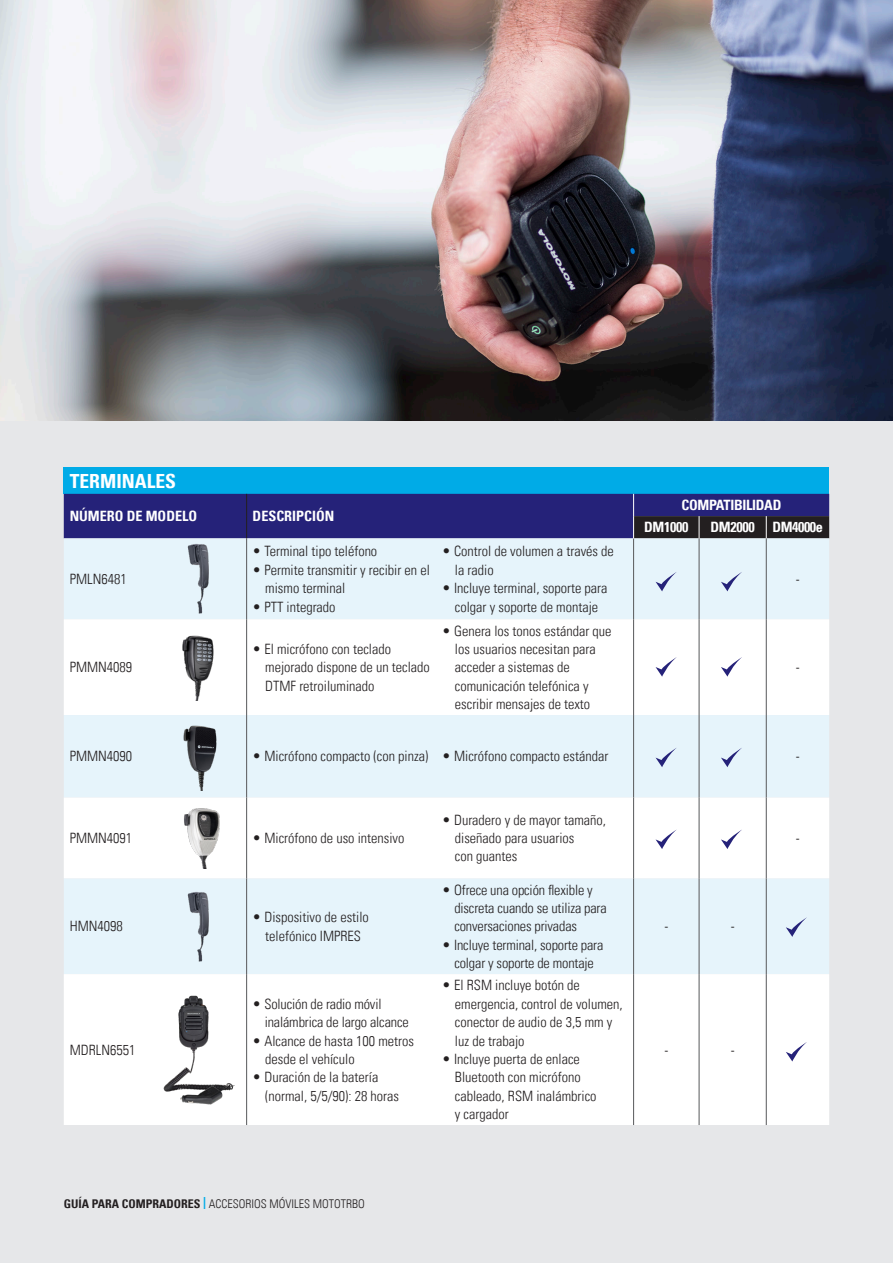
<style>
.page{position:relative;width:893px;height:1263px;background:#e6e7e9}
.page>*{position:absolute;margin:0;border:0;box-sizing:border-box;transform-origin:0 0}
.t1{font:700 condensed 19.5px "Univers LT";color:#fff}
.t2{font:300 condensed 14.25px/18.3px "Univers LT";color:#231f20}
.t3{font:700 condensed 14.25px "Univers LT";letter-spacing:-.02em;color:#fff}
.t4{font:700 condensed 14.25px "Univers LT";color:#fff}
.t5{font:300 condensed 12px "Univers LT";color:#231f20}
.s1{font-weight:700}
.s2{font-weight:700;color:#00abe7}
</style>
<div class="page">
<img style="left:0;top:0;width:893px;height:421px">
<div style="left:64px;top:468px;width:765px;height:26px;background:#00abe7"></div>
<div style="left:64px;top:538px;width:765px;height:81px;background:#e6f4fb"></div>
<svg style="left:64px;top:619px;width:765px;height:506px;background:#f5fafd"></svg>
<hr style="left:246px;top:538px;width:1px;height:81px;background:#57585a">
<hr style="left:633px;top:538px;width:1px;height:81px;background:#57585a">
<hr style="left:246px;top:619px;width:1px;height:96px;background:#57585a">
<hr style="left:633px;top:619px;width:1px;height:96px;background:#57585a">
<hr style="left:246px;top:715px;width:1px;height:82px;background:#57585a">
<hr style="left:633px;top:715px;width:1px;height:82px;background:#57585a">
<hr style="left:246px;top:797px;width:1px;height:81px;background:#57585a">
<hr style="left:633px;top:797px;width:1px;height:81px;background:#57585a">
<hr style="left:246px;top:878px;width:1px;height:96px;background:#57585a">
<hr style="left:633px;top:878px;width:1px;height:96px;background:#57585a">
<hr style="left:246px;top:974px;width:1px;height:151px;background:#57585a">
<hr style="left:633px;top:974px;width:1px;height:151px;background:#57585a">
<hr style="left:699px;top:538px;width:1px;height:81px;background:#57585a">
<hr style="left:766px;top:538px;width:1px;height:81px;background:#57585a">
<hr style="left:699px;top:619px;width:1px;height:96px;background:#57585a">
<hr style="left:766px;top:619px;width:1px;height:96px;background:#57585a">
<hr style="left:699px;top:715px;width:1px;height:82px;background:#57585a">
<hr style="left:766px;top:715px;width:1px;height:82px;background:#57585a">
<hr style="left:699px;top:797px;width:1px;height:81px;background:#57585a">
<hr style="left:766px;top:797px;width:1px;height:81px;background:#57585a">
<hr style="left:699px;top:878px;width:1px;height:96px;background:#57585a">
<hr style="left:766px;top:878px;width:1px;height:96px;background:#57585a">
<hr style="left:699px;top:974px;width:1px;height:151px;background:#57585a">
<hr style="left:766px;top:974px;width:1px;height:151px;background:#57585a">
<svg style="left:64px;top:494px;width:765px;height:44px;background:#25226e"></svg>
<img style="left:185px;top:541px;width:28px;height:72px">
<img style="left:161px;top:991px;width:75px;height:117px">
<img style="left:181px;top:633px;width:34px;height:67px">
<img style="left:185px;top:890px;width:28px;height:71px">
<img style="left:182px;top:722px;width:37px;height:68px">
<img style="left:182px;top:805px;width:41px;height:63px">
<svg style="left:786px;top:917px;width:21px;height:20px"></svg>
<svg style="left:656px;top:572px;width:21px;height:19px"></svg>
<svg style="left:721px;top:572px;width:21px;height:19px"></svg>
<svg style="left:786px;top:1042px;width:21px;height:19px"></svg>
<svg style="left:656px;top:657px;width:21px;height:20px"></svg>
<svg style="left:721px;top:657px;width:21px;height:20px"></svg>
<svg style="left:656px;top:747px;width:21px;height:20px"></svg>
<svg style="left:721px;top:747px;width:21px;height:20px"></svg>
<svg style="left:656px;top:829px;width:21px;height:20px"></svg>
<svg style="left:721px;top:829px;width:21px;height:20px"></svg>
<p class="t1" style="left:70px;top:469px;width:108px">TERMINALES</p>
<p class="t4" style="left:70px;top:507px;width:129px">NÚMERO DE MODELO</p>
<p class="t4" style="left:253px;top:507px;width:83px">DESCRIPCIÓN</p>
<p class="t2" style="left:70px;top:570px;width:58px">PMLN6481</p>
<p class="t2" style="left:70px;top:658px;width:64px">PMMN4089</p>
<p class="t2" style="left:253px;top:542px;width:126px">• Terminal tipo teléfono</p>
<p class="t2" style="left:265px;top:561px;width:166px;text-indent:-13px">• Permite transmitir y recibir en el mismo terminal</p>
<p class="t2" style="left:253px;top:597px;width:84px">• PTT integrado</p>
<p class="t2" style="left:265px;top:640px;width:166px;text-indent:-13px">• El micrófono con teclado mejorado dispone de un teclado<br>DTMF retroiluminado</p>
<p class="t2" style="left:455px;top:542px;width:160px;text-indent:-13px">• Control de volumen a través de la radio</p>
<p class="t2" style="left:442px;top:579px;width:167px;text-align:center">• Incluye terminal, soporte para colgar y soporte de montaje</p>
<p class="t2" style="left:455px;top:621px;width:158px;text-indent:-13px">• Genera los tonos estándar que los usuarios necesitan para acceder a sistemas de comunicación telefónica y escribir mensajes de texto</p>
<p class="t3" style="left:681px;top:496px;width:102px">COMPATIBILIDAD</p>
<p class="t3" style="left:644px;top:519px;width:46px">DM1000</p>
<p class="t3" style="left:710px;top:519px;width:46px">DM2000</p>
<p class="t3" style="left:772px;top:519px;width:52px">DM4000e</p>
<p class="t2" style="left:796px;top:570px;width:5px">-</p>
<p class="t2" style="left:796px;top:658px;width:5px">-</p>
<p class="t2" style="left:70px;top:747px;width:64px">PMMN4090</p>
<p class="t2" style="left:253px;top:747px;width:177px">• Micrófono compacto (con pinza)</p>
<p class="t2" style="left:442px;top:747px;width:168px">• Micrófono compacto estándar</p>
<p class="t2" style="left:796px;top:747px;width:5px">-</p>
<p class="t2" style="left:70px;top:829px;width:64px">PMMN4091</p>
<p class="t2" style="left:253px;top:829px;width:153px">• Micrófono de uso intensivo</p>
<p class="t2" style="left:70px;top:917px;width:55px">HMN4098</p>
<p class="t2" style="left:253px;top:908px;width:118px;text-align:center">• Dispositivo de estilo telefónico IMPRES</p>
<p class="t2" style="left:70px;top:1040px;width:67px">MDRLN6551</p>
<p class="t2" style="left:265px;top:994px;width:146px;text-indent:-12px">• Solución de radio móvil inalámbrica de largo alcance</p>
<p class="t2" style="left:265px;top:1031px;width:150px;text-indent:-13px">• Alcance de hasta 100 metros desde el vehículo</p>
<p class="t2" style="left:265px;top:1068px;width:135px;text-indent:-13px">• Duración de la batería (normal, 5/5/90): 28 horas</p>
<p class="t5" style="left:64px;top:1196px;width:303px"><span class="s1">GUÍA PARA COMPRADORES</span> <span class="s2">|</span> ACCESORIOS MÓVILES MOTOTRBO</p>
<p class="t2" style="left:455px;top:810px;width:153px;text-indent:-13px">• Duradero y de mayor tamaño, diseñado para usuarios<br>con guantes</p>
<p class="t2" style="left:454px;top:880px;width:154px;text-indent:-12px">• Ofrece una opción flexible y discreta cuando se utiliza para conversaciones privadas</p>
<p class="t2" style="left:442px;top:935px;width:163px;text-align:center">• Incluye terminal, soporte para colgar y soporte de montaje</p>
<p class="t2" style="left:455px;top:976px;width:169px;text-indent:-13px">• El RSM incluye botón de emergencia, control de volumen, conector de audio de 3,5 mm y luz de trabajo</p>
<p class="t2" style="left:455px;top:1050px;width:143px;text-indent:-13px">• Incluye puerta de enlace<br>Bluetooth con micrófono cableado, RSM inalámbrico y cargador</p>
<p class="t2" style="left:664px;top:917px;width:5px">-</p>
<p class="t2" style="left:731px;top:917px;width:5px">-</p>
<p class="t2" style="left:664px;top:1040px;width:5px">-</p>
<p class="t2" style="left:731px;top:1040px;width:5px">-</p>
<p class="t2" style="left:796px;top:829px;width:5px">-</p>
</div>
